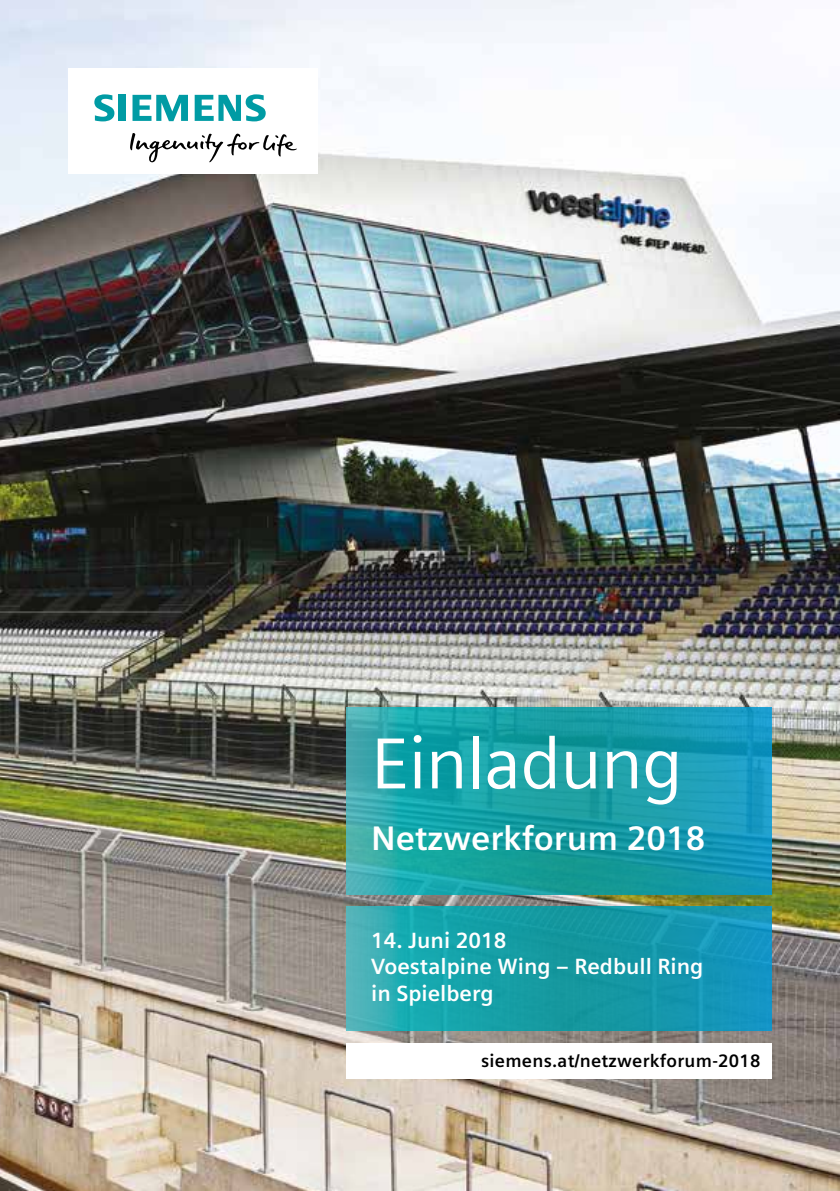
<style>
.page{position:relative;width:840px;height:1191px;background:#fff}
.page>*{position:absolute;margin:0;border:0;box-sizing:border-box;transform-origin:0 0}
.t1{font:72px "Siemens Sans OT";letter-spacing:-.01em;color:#fff}
.t2{font:700 34px "Siemens Sans OT";color:#fff}
.t3{font:700 22px/26.4px "Siemens Sans OT";color:#fff}
.t4{font:700 18px "Siemens Sans OT";letter-spacing:.015em;color:#000}
</style>
<div class="page">
<img style="left:0;top:0;width:839px;height:1191px">
<div style="left:68px;top:68px;width:249px;height:106px;background:#fff"></div>
<svg style="left:130px;top:133px;width:167px;height:29px"></svg>
<svg style="left:94px;top:94px;width:32px;height:27px"></svg>
<svg style="left:132px;top:95px;width:56px;height:26px"></svg>
<svg style="left:194px;top:94px;width:71px;height:27px"></svg>
<div style="left:346px;top:1043px;width:425px;height:35px;background:#fff"></div>
<svg style="left:346px;top:707px;width:425px;height:187px"></svg>
<svg style="left:346px;top:906px;width:425px;height:125px"></svg>
<h1 class="t1" style="left:371px;top:723px;width:313px">Einladung</h1>
<h2 class="t2" style="left:371px;top:819px;width:335px">Netzwerkforum 2018</h2>
<p class="t3" style="left:371px;top:927px;width:333px">14. Juni 2018<br>Voestalpine Wing – Redbull Ring in Spielberg</p>
<p class="t4" style="left:481px;top:1050px;width:281px">siemens.at/netzwerkforum-2018</p>
</div>
